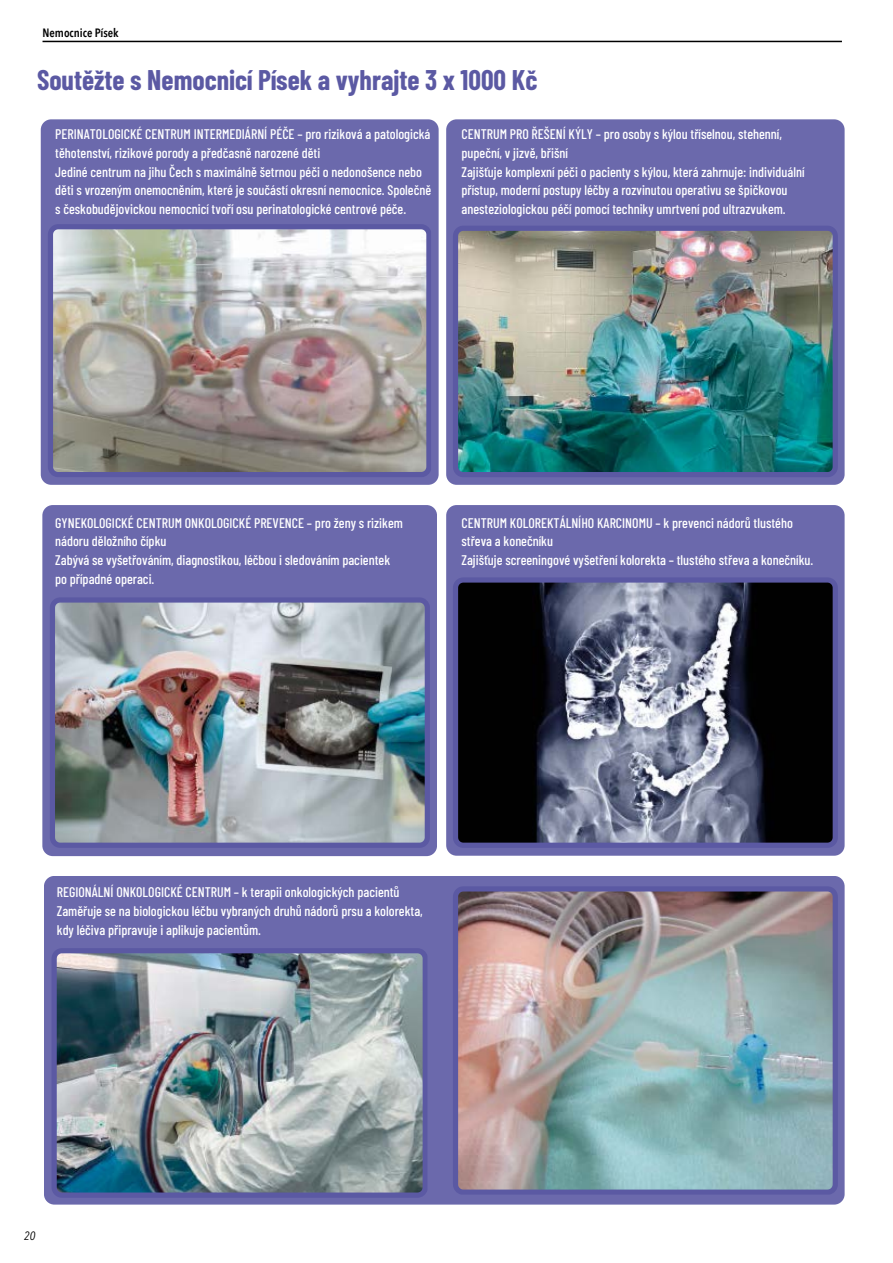
<style>
.page{position:relative;width:893px;height:1263px;background:#fff}
.page>*{position:absolute;margin:0;border:0;box-sizing:border-box;transform-origin:0 0}
.t1{font:700 27.75px "Barlow Condensed";color:#5b59a3}
.t2{font:500 13.95px/18.8px "Barlow Condensed";color:#fff}
.t3{font:600 condensed 12px "Avenir Next LT Pro";color:#000}
.t4{font:italic condensed 12px "Avenir Next LT Pro";color:#000}
</style>
<div class="page">
<hr style="left:43px;top:41px;width:799px;height:1px;background:#000">
<div style="left:41px;top:119px;width:398px;height:366px;background:#6b69ac"></div>
<img style="left:48px;top:224px;width:383px;height:253px">
<div style="left:446px;top:119px;width:398px;height:366px;background:#6b69ac"></div>
<img style="left:453px;top:226px;width:385px;height:251px">
<div style="left:42px;top:505px;width:395px;height:351px;background:#6b69ac"></div>
<img style="left:50px;top:597px;width:380px;height:251px">
<div style="left:446px;top:505px;width:399px;height:351px;background:#6b69ac"></div>
<svg style="left:453px;top:577px;width:385px;height:271px;background:#474a5a"></svg>
<div style="left:44px;top:876px;width:801px;height:328px;background:#6b69ac"></div>
<img style="left:52px;top:948px;width:375px;height:250px">
<img style="left:453px;top:886px;width:385px;height:308px">
<p class="t3" style="left:43px;top:25px;width:78px">Nemocnice Písek</p>
<h1 class="t1" style="left:37px;top:60px;width:502px">Soutěžte s Nemocnicí Písek a vyhrajte 3 x 1000 Kč</h1>
<p class="t2" style="left:55px;top:124px;width:377px">PERINATOLOGICKÉ CENTRUM INTERMEDIÁRNÍ PÉČE – pro riziková a patologická těhotenství, rizikové porody a předčasně narozené děti<br>Jediné centrum na jihu Čech s maximálně šetrnou péči o nedonošence nebo děti s vrozeným onemocněním, které je součástí okresní nemocnice. Společně s českobudějovickou nemocnicí tvoří osu perinatologické centrové péče.</p>
<p class="t2" style="left:461px;top:124px;width:344px">CENTRUM PRO ŘEŠENÍ KÝLY – pro osoby s kýlou tříselnou, stehenní, pupeční, v jizvě, břišní<br>Zajišťuje komplexní péči o pacienty s kýlou, která zahrnuje: individuální přístup, moderní postupy léčby a rozvinutou operativu se špičkovou anesteziologickou péčí pomocí techniky umrtvení pod ultrazvukem.</p>
<p class="t2" style="left:55px;top:512px;width:349px">GYNEKOLOGICKÉ CENTRUM ONKOLOGICKÉ PREVENCE – pro ženy s rizikem nádoru děložního čípku<br>Zabývá se vyšetřováním, diagnostikou, léčbou i sledováním pacientek po případné operaci.</p>
<p class="t2" style="left:461px;top:512px;width:353px">CENTRUM KOLOREKTÁLNÍHO KARCINOMU – k prevenci nádorů tlustého střeva a konečníku<br>Zajišťuje screeningové vyšetření kolorekta – tlustého střeva a konečníku.</p>
<p class="t2" style="left:57px;top:882px;width:368px">REGIONÁLNÍ ONKOLOGICKÉ CENTRUM – k terapii onkologických pacientů<br>Zaměřuje se na biologickou léčbu vybraných druhů nádorů prsu a kolorekta, kdy léčiva připravuje i aplikuje pacientům.</p>
<p class="t4" style="left:24px;top:1229px;width:13px">20</p>
</div>
